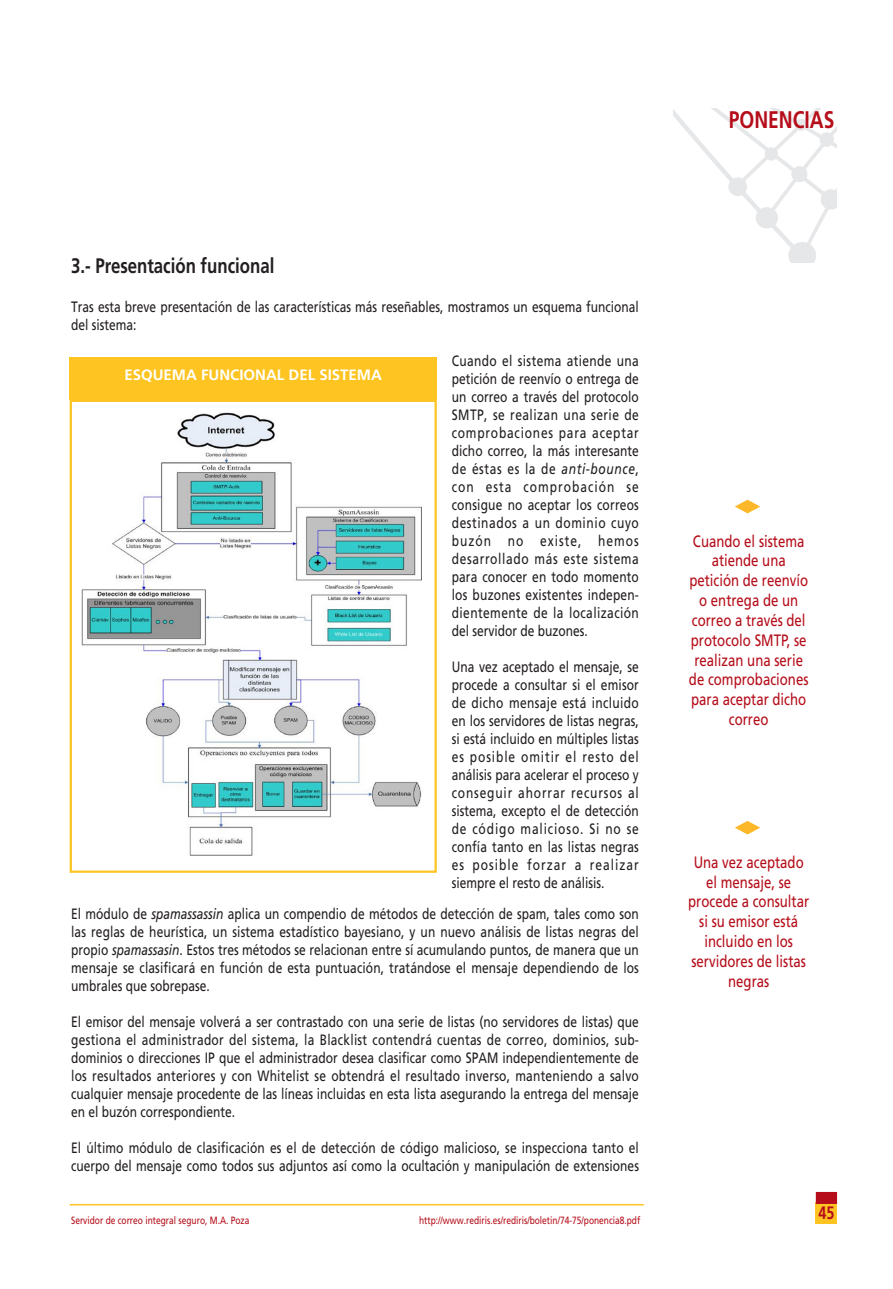
<style>
.page{position:relative;width:893px;height:1289px;background:#fff}
.page>*{position:absolute;margin:0;border:0;box-sizing:border-box;transform-origin:0 0}
.t1{font:700 24px "Frutiger";color:#b50e1a;scale:.8 1}
.t2{font:700 21px "Frutiger";color:#231f20;scale:.8 1}
.t3{font:700 18px "Frutiger";color:#b50e1a;scale:.8 1}
.t4{font:16.5px/19.8px "Frutiger";color:#b50e1a;text-align:center;scale:.8 1}
.t5{font:15px/18px "Frutiger";color:#231f20;text-align:justify;scale:.8 1}
.t6{font:700 15px "Frutiger";color:#fff}
.t7{font:10.5px "Frutiger";color:#b50e1a;scale:.8 1}
.s1{font-style:italic}
</style>
<div class="page">
<svg style="left:674px;top:109px;width:162px;height:153px"></svg>
<div style="left:795px;top:119px;width:12px;height:12px;background:#e6e7e9;border:1px solid #e6e7e9;border-radius:50%"></div>
<div style="left:820px;top:132px;width:14px;height:15px;background:#e6e7e9;border:1px solid #e6e7e9;border-radius:50%"></div>
<div style="left:728px;top:177px;width:19px;height:19px;background:#e6e7e9;border:1px solid #e6e7e9;border-radius:50%"></div>
<svg style="left:735px;top:499px;width:25px;height:14px"></svg>
<div style="left:816px;top:1202px;width:21px;height:21px;background:#fec422"></div>
<div style="left:816px;top:1191px;width:21px;height:12px;background:#b50e1a"></div>
<hr style="left:70px;top:1203px;width:574px;height:2px;background:#fec422">
<img style="left:81px;top:412px;width:341px;height:444px">
<div style="left:70px;top:399px;width:367px;height:473px;border:2px solid #fec422"></div>
<div style="left:70px;top:357px;width:367px;height:42px;background:#fec422"></div>
<svg style="left:735px;top:821px;width:25px;height:13px"></svg>
<h1 class="t1" style="left:729px;top:110px;width:134px">PONENCIAS</h1>
<h2 class="t2" style="left:71px;top:257px;width:255px">3.- Presentación funcional</h2>
<p class="t5" style="left:71px;top:299px;width:711px">Tras esta breve presentación de las características más reseñables, mostramos un esquema funcional del sistema:</p>
<p class="t5" style="left:452px;top:353px;width:235px">Cuando el sistema atiende una petición de reenvío o entrega de un correo a través del protocolo SMTP, se realizan una serie de comprobaciones para aceptar dicho correo, la más interesante de éstas es la de <span class="s1">anti-bounce</span>, con esta comprobación se consigue no aceptar los correos destinados a un dominio cuyo buzón no existe, hemos desarrollado más este sistema para conocer en todo momento los buzones existentes indepen&shy;dientemente de la localización del servidor de buzones.</p>
<p class="t5" style="left:452px;top:659px;width:235px">Una vez aceptado el mensaje, se procede a consultar si el emisor de dicho mensaje está incluido en los servidores de listas negras, si está incluido en múltiples listas es posible omitir el resto del análisis para acelerar el proceso y conseguir ahorrar recursos al sistema, excepto el de detección de código malicioso. Si no se confía tanto en las listas negras es posible forzar a realizar siempre el resto de análisis.</p>
<p class="t5" style="left:71px;top:906px;width:711px">El módulo de <span class="s1">spamassassin</span> aplica un compendio de métodos de detección de spam, tales como son las reglas de heurística, un sistema estadístico bayesiano, y un nuevo análisis de listas negras del propio <span class="s1">spamassasin</span>. Estos tres métodos se relacionan entre sí acumulando puntos, de manera que un mensaje se clasificará en función de esta puntuación, tratándose el mensaje dependiendo de los umbrales que sobrepase.</p>
<p class="t5" style="left:71px;top:1014px;width:711px">El emisor del mensaje volverá a ser contrastado con una serie de listas (no servidores de listas) que gestiona el administrador del sistema, la Blacklist contendrá cuentas de correo, dominios, sub&shy;dominios o direcciones IP que el administrador desea clasificar como SPAM independientemente de los resultados anteriores y con Whitelist se obtendrá el resultado inverso, manteniendo a salvo cualquier mensaje procedente de las líneas incluidas en esta lista asegurando la entrega del mensaje en el buzón correspondiente.</p>
<p class="t5" style="left:71px;top:1140px;width:711px">El último módulo de clasificación es el de detección de código malicioso, se inspecciona tanto el cuerpo del mensaje como todos sus adjuntos así como la ocultación y manipulación de extensiones</p>
<p class="t6" style="left:124px;top:369px;width:259px">ESQUEMA FUNCIONAL DEL SISTEMA</p>
<p class="t7" style="left:71px;top:1216px;width:224px">Servidor de correo integral seguro, M.A. Poza</p>
<p class="t7" style="left:419px;top:1216px;width:278px">http://www.rediris.es/rediris/boletin/74-75/ponencia8.pdf</p>
<p class="t4" style="left:689px;top:532px;width:151px">Cuando el sistema atiende una petición de reenvío o entrega de un correo a través del protocolo SMTP, se realizan una serie de comprobaciones para aceptar dicho correo</p>
<p class="t4" style="left:688px;top:853px;width:153px">Una vez aceptado el mensaje, se procede a consultar si su emisor está incluido en los servidores de listas negras</p>
<p class="t3" style="left:818px;top:1205px;width:22px">45</p>
</div>
